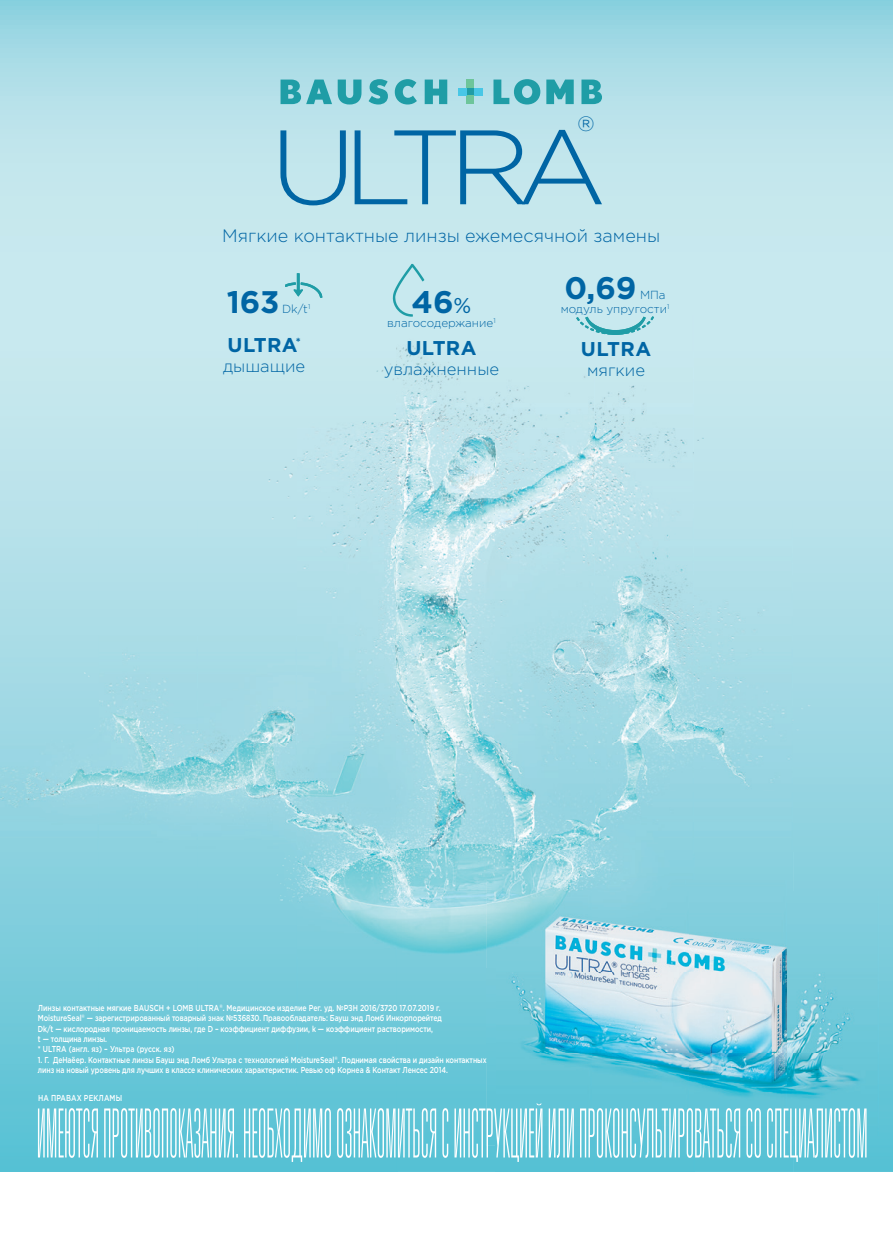
<style>
.page{position:relative;width:893px;height:1259px;background:#fff}
.page>*{position:absolute;margin:0;border:0;box-sizing:border-box;transform-origin:0 0}
.t1{font:700 31.2px "Gotham Pro";letter-spacing:-.005em;color:#0065a4}
.t2{font:300 20.7px "Gotham Pro";color:#0065a4}
.t3{font:700 19.8px "Gotham Pro";letter-spacing:.02em;color:#0065a4}
.t4{font:300 18px "Gotham Pro";color:#0065a4}
.t5{font:300 16.5px "Gotham Pro";color:#0065a4}
.t6{font:300 11.7px/14.1px "Gotham Pro";color:#0065a4}
.t7{font:500 8.7px/10.5px "Gotham Pro";letter-spacing:-.01em;color:#fff;scale:.8 1}
.t8{font:500 8.7px "Gotham Pro";letter-spacing:.02em;color:#fff;scale:.8 1}
.s1{font-weight:400;font-size:21.3px}
</style>
<div class="page">
<div style="left:0;top:0;width:893px;height:209px;background:linear-gradient(to bottom,#94d4e1,#d0ebf0)"></div>
<img style="left:0;top:209px;width:893px;height:642px">
<img style="left:0;top:851px;width:496px;height:107px">
<img style="left:496px;top:851px;width:198px;height:29px">
<img style="left:0;top:958px;width:487px;height:107px">
<img style="left:879px;top:958px;width:14px;height:107px">
<img style="left:0;top:1065px;width:496px;height:107px">
<div style="left:496px;top:1162px;width:198px;height:10px;background:#55c1d4"></div>
<img style="left:694px;top:1162px;width:100px;height:10px">
<img style="left:794px;top:1065px;width:99px;height:107px">
<img style="left:338px;top:1056px;width:149px;height:7px">
<svg style="left:281px;top:80px;width:51px;height:24px"></svg>
<svg style="left:338px;top:80px;width:23px;height:24px"></svg>
<svg style="left:369px;top:79px;width:19px;height:25px"></svg>
<svg style="left:395px;top:79px;width:22px;height:25px"></svg>
<svg style="left:425px;top:80px;width:22px;height:24px"></svg>
<svg style="left:493px;top:79px;width:47px;height:25px"></svg>
<svg style="left:546px;top:80px;width:28px;height:24px"></svg>
<svg style="left:581px;top:80px;width:21px;height:24px"></svg>
<div style="left:466px;top:88px;width:8px;height:8px;background:#1f9da6"></div>
<div style="left:466px;top:96px;width:8px;height:8px;background:#6dc59b"></div>
<div style="left:466px;top:80px;width:8px;height:8px;background:#6dc59b"></div>
<div style="left:458px;top:88px;width:8px;height:8px;background:#48c7e6"></div>
<div style="left:474px;top:88px;width:9px;height:8px;background:#48c7e6"></div>
<svg style="left:280px;top:130px;width:66px;height:75px;background:#9acbdd"></svg>
<svg style="left:355px;top:130px;width:247px;height:74px;background:#9acbdd"></svg>
<svg style="left:285px;top:273px;width:37px;height:25px"></svg>
<svg style="left:393px;top:264px;width:31px;height:53px;background:#b2dfe5"></svg>
<svg style="left:576px;top:316px;width:78px;height:19px"></svg>
<img style="left:487px;top:880px;width:99px;height:88px">
<div style="left:586px;top:880px;width:200px;height:12px;background:#87cfde"></div>
<img style="left:487px;top:968px;width:9px;height:89px">
<img style="left:487px;top:1057px;width:9px;height:46px">
<img style="left:496px;top:892px;width:383px;height:243px">
<svg style="left:38px;top:1103px;width:828px;height:59px;background:#8ad4e1"></svg>
<h2 class="t2" style="left:577px;top:112px;width:19px">®</h2>
<h3 class="t4" style="left:222px;top:226px;width:439px">Мягкие контактные линзы ежемесячной замены</h3>
<h1 class="t1" style="left:227px;top:284px;width:54px">163</h1>
<h3 class="t6" style="left:282px;top:302px;width:30px">Dk/t<sup>1</sup></h3>
<h3 class="t3" style="left:228px;top:334px;width:75px">ULTRA<sup>*</sup></h3>
<h3 class="t5" style="left:223px;top:357px;width:84px">дышащие</h3>
<h1 class="t1" style="left:411px;top:284px;width:61px">46<span class="s1">%</span></h1>
<h3 class="t6" style="left:387px;top:316px;width:110px">влагосодержание<sup>1</sup></h3>
<h3 class="t3" style="left:406px;top:336px;width:72px">ULTRA</h3>
<h3 class="t5" style="left:384px;top:360px;width:117px">увлажненные</h3>
<h1 class="t1" style="left:564px;top:269px;width:74px">0,69</h1>
<h3 class="t6" style="left:561px;top:287px;width:110px;text-indent:79px">МПа модуль упругости<sup>1</sup></h3>
<h3 class="t3" style="left:581px;top:338px;width:72px">ULTRA</h3>
<h3 class="t5" style="left:587px;top:361px;width:60px">мягкие</h3>
<p class="t7" style="left:38px;top:1002px;width:507px">Линзы контактные мягкие BAUSCH + LOMB ULTRA<sup>®</sup>. Медицинское изделие Рег. уд. №РЗН 2016/3720 17.07.2019 г.<br>MoistureSeal<sup>®</sup> — зарегистрированный товарный знак №536830. Правообладатель: Бауш энд Ломб Инкорпорейтед Dk/t — кислородная проницаемость линзы, где D – коэффициент диффузии, k — коэффициент растворимости,<br>t — толщина линзы.<br>* ULTRA (англ. яз) – Ультра (русск. яз)</p>
<p class="t7" style="left:38px;top:1054px;width:562px">1. Г. ДеНаёер. Контактные линзы Бауш энд Ломб Ультра с технологией MoistureSeal<sup>®</sup>. Поднимая свойства и дизайн контактных линз на новый уровень для лучших в классе клинических характеристик. Ревью оф Корнеа &amp; Контакт Ленсес 2014.</p>
<p class="t8" style="left:38px;top:1093px;width:107px">НА ПРАВАХ РЕКЛАМЫ</p>
</div>
